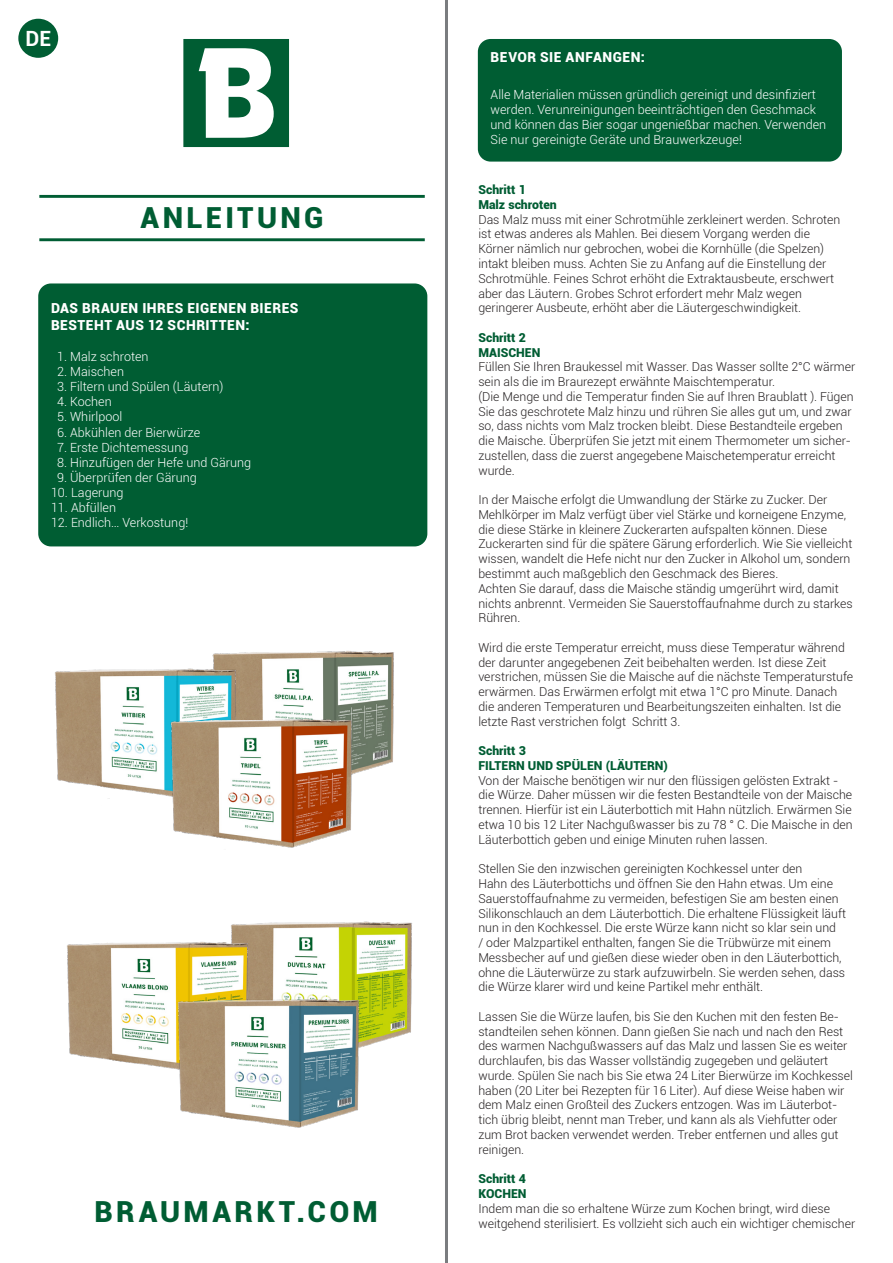
<style>
.page{position:relative;width:893px;height:1263px;background:#fff}
.page>*{position:absolute;margin:0;border:0;box-sizing:border-box;transform-origin:0 0}
.t1{font:900 28.95px "Roboto";letter-spacing:.115em;color:#005d33}
.Paragraph_Style_1{font:700 21px "Roboto";color:#fff}
.Paragraph_Style_1-2{font:900 13.8px/16.5px "Roboto";letter-spacing:.035em;color:#fff}
.Paragraph_Style_1-3{font:300 12.6px/15.1px "Roboto";color:#fff}
.Paragraph_Style_2{font:300 12.3px/14.7px "Roboto";color:#231f20}
.Paragraph_Style_2-2{font:900 12.3px "Roboto";color:#005d33}
</style>
<div class="page">
<img style="left:238px;top:651px;width:156px;height:123px">
<svg style="left:183px;top:39px;width:106px;height:108px"></svg>
<div style="left:478px;top:39px;width:364px;height:123px;background:#005d33;border-radius:13px"></div>
<div style="left:38px;top:283px;width:389px;height:263px;background:#005d33;border-radius:13px"></div>
<div style="left:18px;top:19px;width:40px;height:39px;background:#005d33;border-radius:50%"></div>
<hr style="left:445px;top:0;width:3px;height:1263px;background:#7a7c7f">
<img style="left:55px;top:653px;width:183px;height:146px">
<img style="left:251px;top:921px;width:161px;height:126px">
<img style="left:167px;top:692px;width:187px;height:156px">
<img style="left:67px;top:924px;width:184px;height:145px">
<img style="left:174px;top:972px;width:187px;height:156px">
<hr style="left:39px;top:238px;width:386px;height:3px;background:#005d33">
<hr style="left:39px;top:195px;width:386px;height:3px;background:#005d33">
<p class="Paragraph_Style_1" style="left:25px;top:24px;width:27px">DE</p>
<p class="t1" style="left:140px;top:197px;width:184px">ANLEITUNG</p>
<p class="Paragraph_Style_1-2" style="left:51px;top:299px;width:249px">DAS BRAUEN IHRES EIGENEN BIERES<br>BESTEHT AUS 12 SCHRITTEN:</p>
<p class="Paragraph_Style_1-3" style="left:57px;top:348px;width:93px">1. Malz schroten</p>
<p class="Paragraph_Style_1-3" style="left:57px;top:364px;width:68px">2. Maischen</p>
<p class="Paragraph_Style_1-3" style="left:57px;top:379px;width:168px">3. Filtern und Spülen (Läutern)</p>
<p class="Paragraph_Style_1-3" style="left:57px;top:394px;width:56px">4. Kochen</p>
<p class="Paragraph_Style_1-3" style="left:57px;top:409px;width:67px">5. Whirlpool</p>
<p class="Paragraph_Style_1-3" style="left:57px;top:424px;width:145px">6. Abkühlen der Bierwürze</p>
<p class="Paragraph_Style_1-3" style="left:57px;top:439px;width:133px">7. Erste Dichtemessung</p>
<p class="Paragraph_Style_1-3" style="left:57px;top:454px;width:196px">8. Hinzufügen der Hefe und Gärung</p>
<p class="Paragraph_Style_1-3" style="left:57px;top:469px;width:141px">9. Überprüfen der Gärung</p>
<p class="Paragraph_Style_1-3" style="left:51px;top:484px;width:74px">10. Lagerung</p>
<p class="Paragraph_Style_1-3" style="left:51px;top:500px;width:67px">11. Abfüllen</p>
<p class="Paragraph_Style_1-3" style="left:51px;top:515px;width:139px">12. Endlich… Verkostung!</p>
<p class="t1" style="left:95px;top:1191px;width:285px">BRAUMARKT.COM</p>
<p class="Paragraph_Style_1-2" style="left:491px;top:48px;width:156px">BEVOR SIE ANFANGEN:</p>
<p class="Paragraph_Style_1-3" style="left:491px;top:86px;width:337px">Alle Materialien müssen gründlich gereinigt und desinfiziert werden. Verunreinigungen beeinträchtigen den Geschmack und können das Bier sogar ungenießbar machen. Verwenden Sie nur gereinigte Geräte und Brauwerkzeuge!</p>
<p class="Paragraph_Style_2-2" style="left:478px;top:181px;width:49px">Schritt 1</p>
<p class="Paragraph_Style_2-2" style="left:478px;top:196px;width:80px">Malz schroten</p>
<p class="Paragraph_Style_2" style="left:478px;top:212px;width:363px">Das Malz muss mit einer Schrotmühle zerkleinert werden. Schroten ist etwas anderes als Mahlen. Bei diesem Vorgang werden die Körner nämlich nur gebrochen, wobei die Kornhülle (die Spelzen) intakt bleiben muss. Achten Sie zu Anfang auf die Einstellung der Schrotmühle. Feines Schrot erhöht die Extraktausbeute, erschwert aber das Läutern. Grobes Schrot erfordert mehr Malz wegen geringerer Ausbeute, erhöht aber die Läutergeschwindigkeit.</p>
<p class="Paragraph_Style_2-2" style="left:478px;top:329px;width:49px">Schritt 2</p>
<p class="Paragraph_Style_2-2" style="left:478px;top:343px;width:64px">MAISCHEN</p>
<p class="Paragraph_Style_2" style="left:478px;top:359px;width:378px">Füllen Sie Ihren Braukessel mit Wasser. Das Wasser sollte 2°C wärmer sein als die im Braurezept erwähnte Maischtemperatur.<br>(Die Menge und die Temperatur finden Sie auf Ihren Braublatt ). Fügen Sie das geschrotete Malz hinzu und rühren Sie alles gut um, und zwar so, dass nichts vom Malz trocken bleibt. Diese Bestandteile ergeben die Maische. Überprüfen Sie jetzt mit einem Thermometer um sicher&shy;zustellen, dass die zuerst angegebene Maischetemperatur erreicht wurde.</p>
<p class="Paragraph_Style_2" style="left:478px;top:492px;width:375px">In der Maische erfolgt die Umwandlung der Stärke zu Zucker. Der Mehlkörper im Malz verfügt über viel Stärke und korneigene Enzyme, die diese Stärke in kleinere Zuckerarten aufspalten können. Diese Zuckerarten sind für die spätere Gärung erforderlich. Wie Sie vielleicht wissen, wandelt die Hefe nicht nur den Zucker in Alkohol um, sondern bestimmt auch maßgeblich den Geschmack des Bieres.</p>
<p class="Paragraph_Style_2" style="left:478px;top:581px;width:376px">Achten Sie darauf, dass die Maische ständig umgerührt wird, damit nichts anbrennt. Vermeiden Sie Sauerstoffaufnahme durch zu starkes<br>Rühren.</p>
<p class="Paragraph_Style_2" style="left:478px;top:640px;width:376px">Wird die erste Temperatur erreicht, muss diese Temperatur während der darunter angegebenen Zeit beibehalten werden. Ist diese Zeit verstrichen, müssen Sie die Maische auf die nächste Temperaturstufe erwärmen. Das Erwärmen erfolgt mit etwa 1°C pro Minute. Danach die anderen Temperaturen und Bearbeitungszeiten einhalten. Ist die letzte Rast verstrichen folgt Schritt 3.</p>
<p class="Paragraph_Style_2-2" style="left:478px;top:742px;width:49px">Schritt 3</p>
<p class="Paragraph_Style_2-2" style="left:478px;top:757px;width:191px">FILTERN UND SPÜLEN (LÄUTERN)</p>
<p class="Paragraph_Style_2" style="left:478px;top:772px;width:376px">Von der Maische benötigen wir nur den flüssigen gelösten Extrakt - die Würze. Daher müssen wir die festen Bestandteile von der Maische trennen. Hierfür ist ein Läuterbottich mit Hahn nützlich. Erwärmen Sie etwa 10 bis 12 Liter Nachgußwasser bis zu 78 ° C. Die Maische in den Läuterbottich geben und einige Minuten ruhen lassen.</p>
<p class="Paragraph_Style_2" style="left:478px;top:861px;width:369px">Stellen Sie den inzwischen gereinigten Kochkessel unter den<br>Hahn des Läuterbottichs und öffnen Sie den Hahn etwas. Um eine Sauerstoffaufnahme zu vermeiden, befestigen Sie am besten einen Silikonschlauch an dem Läuterbottich. Die erhaltene Flüssigkeit läuft nun in den Kochkessel. Die erste Würze kann nicht so klar sein und<br>/ oder Malzpartikel enthalten, fangen Sie die Trübwürze mit einem Messbecher auf und gießen diese wieder oben in den Läuterbottich, ohne die Läuterwürze zu stark aufzuwirbeln. Sie werden sehen, dass die Würze klarer wird und keine Partikel mehr enthält.</p>
<p class="Paragraph_Style_2" style="left:478px;top:1009px;width:376px">Lassen Sie die Würze laufen, bis Sie den Kuchen mit den festen Be&shy;standteilen sehen können. Dann gießen Sie nach und nach den Rest des warmen Nachgußwassers auf das Malz und lassen Sie es weiter durchlaufen, bis das Wasser vollständig zugegeben und geläutert wurde. Spülen Sie nach bis Sie etwa 24 Liter Bierwürze im Kochkessel haben (20 Liter bei Rezepten für 16 Liter). Auf diese Weise haben wir dem Malz einen Großteil des Zuckers entzogen. Was im Läuterbot&shy;tich übrig bleibt, nennt man Treber, und kann als als Viehfutter oder zum Brot backen verwendet werden. Treber entfernen und alles gut reinigen.</p>
<p class="Paragraph_Style_2-2" style="left:478px;top:1170px;width:49px">Schritt 4</p>
<p class="Paragraph_Style_2-2" style="left:478px;top:1185px;width:50px">KOCHEN</p>
<p class="Paragraph_Style_2" style="left:478px;top:1200px;width:378px">Indem man die so erhaltene Würze zum Kochen bringt, wird diese weitgehend sterilisiert. Es vollzieht sich auch ein wichtiger chemischer</p>
</div>
